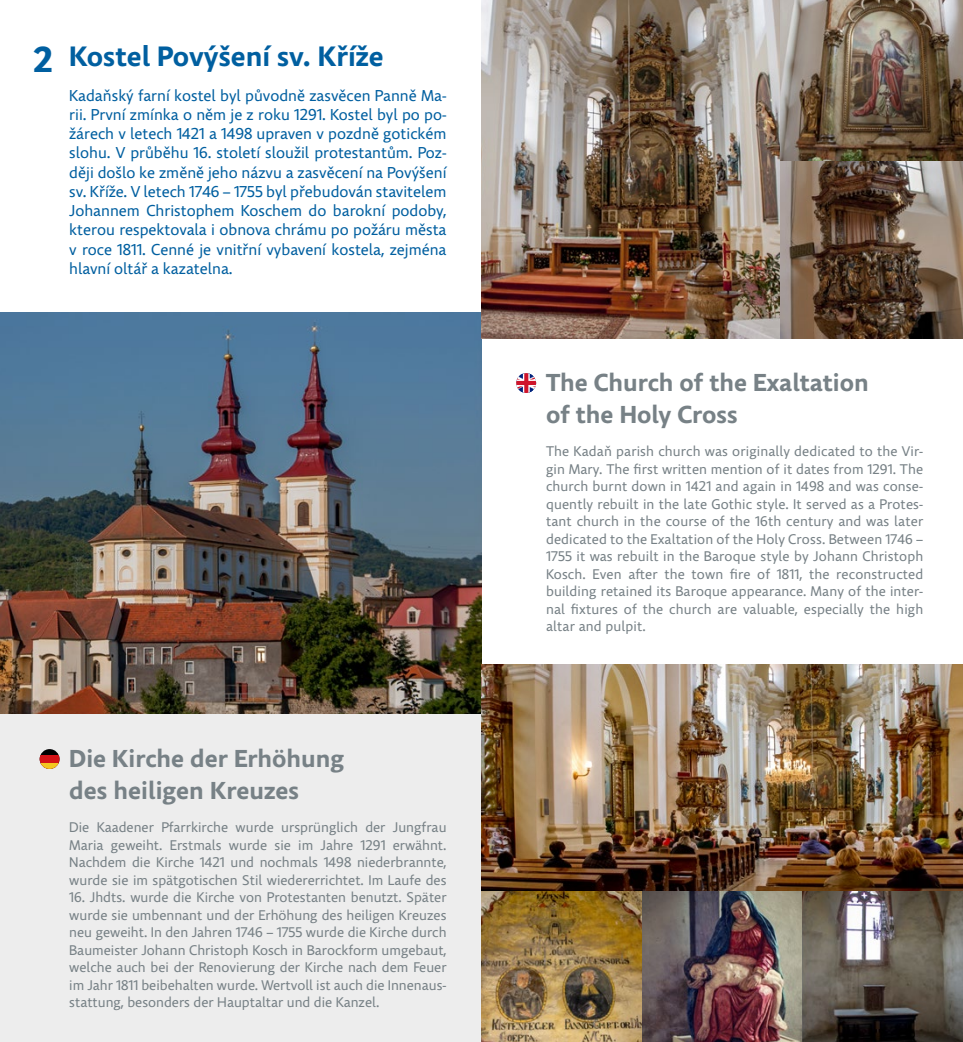
<style>
.page{position:relative;width:963px;height:1042px;background:#fff}
.page>*{position:absolute;margin:0;border:0;box-sizing:border-box;transform-origin:0 0}
.t1{font:700 36.75px "Ronnia";color:#005fa0}
.t2{font:700 28px "Comenia Sans";color:#005fa0}
.t3{font:700 24.5px/31.5px "Comenia Sans";color:#778186}
.t4{font:15.75px/19.2px "Comenia Sans";color:#005fa0;text-align:justify}
.t5{font:14px/17.5px "Comenia Sans";color:#778186;text-align:justify}
</style>
<div class="page">
<img style="left:0;top:313px;width:481px;height:401px">
<div style="left:0;top:714px;width:481px;height:328px;background:#ededed"></div>
<img style="left:481px;top:0;width:481px;height:338px">
<img style="left:481px;top:665px;width:481px;height:377px">
<div style="left:40px;top:749px;width:19px;height:20px;background:#010102;border-radius:10px"></div>
<svg style="left:40px;top:755px;width:19px;height:8px"></svg>
<svg style="left:40px;top:763px;width:19px;height:6px"></svg>
<svg style="left:516px;top:373px;width:20px;height:20px"></svg>
<h1 class="t1" style="left:33px;top:36px;width:21px">2</h1>
<h2 class="t2" style="left:69px;top:38px;width:316px">Kostel Povýšení sv. Kříže</h2>
<p class="t4" style="left:69px;top:86px;width:379px">Kadaňský farní kostel byl původně zasvěcen Panně Ma&shy;rii. První zmínka o něm je z roku 1291. Kostel byl po po&shy;žárech v letech 1421 a 1498 upraven v pozdně gotickém slohu. V průběhu 16. století sloužil protestantům. Poz&shy;ději došlo ke změně jeho názvu a zasvěcení na Povýšení sv. Kříže. V letech 1746 – 1755 byl přebudován stavitelem Johannem Christophem Koschem do barokní podoby, kterou respektovala i obnova chrámu po požáru města v roce 1811. Cenné je vnitřní vybavení kostela, zejména hlavní oltář a kazatelna.</p>
<h3 class="t3" style="left:69px;top:744px;width:276px">Die Kirche der Erhöhung des heiligen Kreuzes</h3>
<p class="t5" style="left:69px;top:819px;width:379px">Die Kaadener Pfarrkirche wurde ursprünglich der Jungfrau Maria geweiht. Erstmals wurde sie im Jahre 1291 erwähnt.<br>Nachdem die Kirche 1421 und nochmals 1498 niederbrannte, wurde sie im spätgotischen Stil wiedererrichtet. Im Laufe des</p>
<p class="t5" style="left:69px;top:889px;width:379px">16. Jhdts. wurde die Kirche von Protestanten benutzt. Später wurde sie umbennant und der Erhöhung des heiligen Kreuzes neu geweiht. In den Jahren 1746 – 1755 wurde die Kirche durch Baumeister Johann Christoph Kosch in Barockform umgebaut, welche auch bei der Renovierung der Kirche nach dem Feuer im Jahr 1811 beibehalten wurde. Wertvoll ist auch die Innenaus&shy;stattung, besonders der Hauptaltar und die Kanzel.</p>
<h3 class="t3" style="left:546px;top:368px;width:324px">The Church of the Exaltation of the Holy Cross</h3>
<p class="t5" style="left:546px;top:443px;width:379px">The Kadaň parish church was originally dedicated to the Vir&shy;gin Mary. The first written mention of it dates from 1291. The church burnt down in 1421 and again in 1498 and was conse&shy;quently rebuilt in the late Gothic style. It served as a Protes&shy;tant church in the course of the 16th century and was later dedicated to the Exaltation of the Holy Cross. Between 1746 – 1755 it was rebuilt in the Baroque style by Johann Christoph Kosch. Even after the town fire of 1811, the reconstructed building retained its Baroque appearance. Many of the inter&shy;nal fixtures of the church are valuable, especially the high altar and pulpit.</p>
</div>
